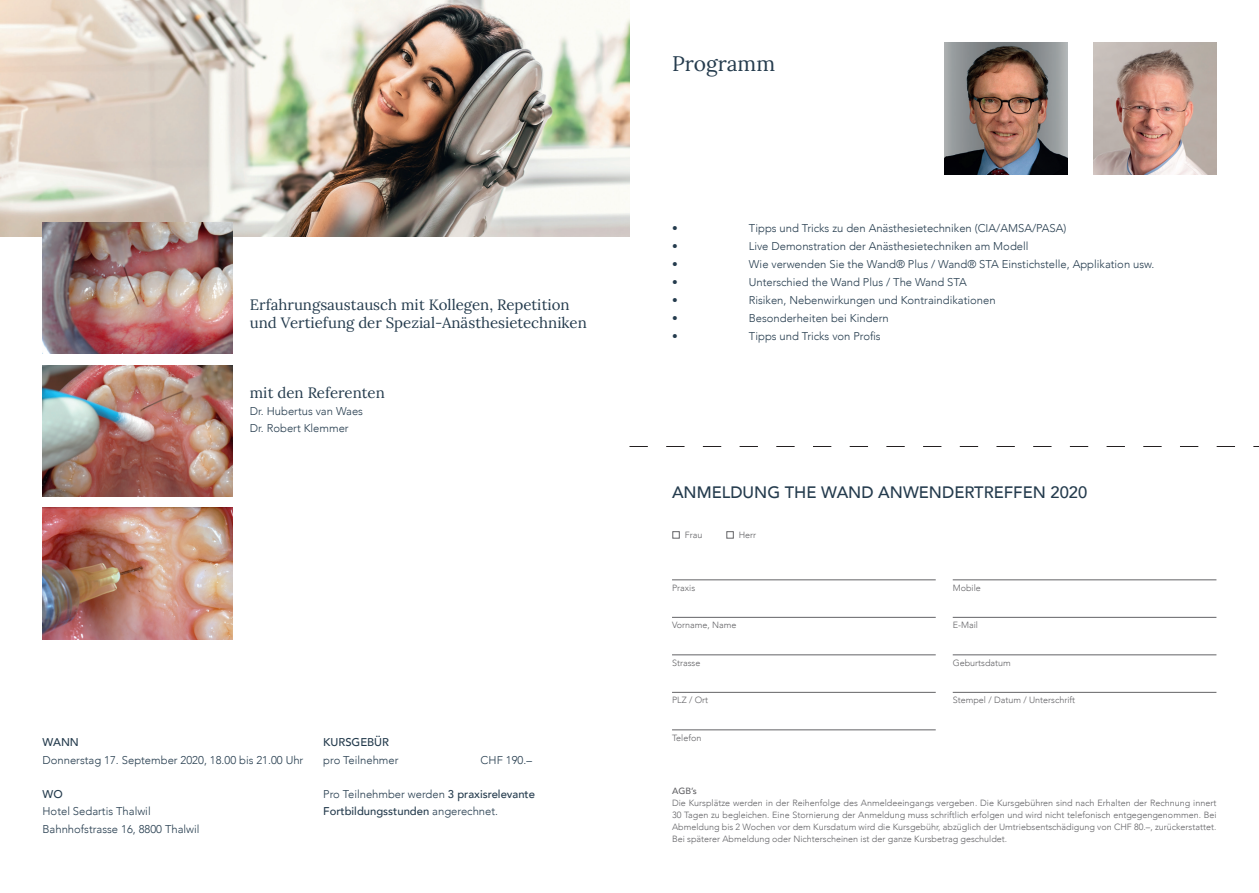
<style>
.page{position:relative;width:1259px;height:893px;background:#fff}
.page>*{position:absolute;margin:0;border:0;box-sizing:border-box;transform-origin:0 0}
.t1{font:21px "Lora";color:#243b4d}
.t2{font:500 16.5px "Avenir";color:#243b4d}
.t3{font:15px/18px "Lora";color:#243b4d}
.t4{font:300 11.25px/17.2px "Avenir";color:#243b4d}
.t5{font:500 11.25px/17.2px "Avenir";color:#243b4d}
.t6{font:300 9px/12px "Avenir";color:#636366;text-align:justify}
.t7{font:500 9px "Avenir";color:#636366}
.s1{font-weight:300}
</style>
<div class="page">
<img style="left:0;top:0;width:629px;height:237px">
<svg style="left:629px;top:446px;width:630px;height:1px"></svg>
<img style="left:43px;top:222px;width:189px;height:132px">
<img style="left:43px;top:365px;width:189px;height:132px">
<img style="left:43px;top:508px;width:189px;height:131px">
<hr style="left:672px;top:580px;width:263px;height:1px;background:#636366">
<hr style="left:672px;top:617px;width:263px;height:1px;background:#636366">
<hr style="left:672px;top:655px;width:263px;height:1px;background:#636366">
<hr style="left:672px;top:692px;width:263px;height:1px;background:#636366">
<hr style="left:672px;top:730px;width:263px;height:1px;background:#636366">
<hr style="left:952px;top:580px;width:264px;height:1px;background:#636366">
<hr style="left:952px;top:617px;width:264px;height:1px;background:#636366">
<hr style="left:952px;top:655px;width:264px;height:1px;background:#636366">
<hr style="left:952px;top:692px;width:264px;height:1px;background:#636366">
<div style="left:672px;top:531px;width:7px;height:7px;border:1px solid #636366"></div>
<div style="left:726px;top:531px;width:7px;height:7px;border:1px solid #636366"></div>
<img style="left:944px;top:43px;width:123px;height:131px">
<img style="left:1093px;top:43px;width:123px;height:131px">
<h3 class="t3" style="left:250px;top:295px;width:338px">Erfahrungsaustausch mit Kollegen, Repetition und Vertiefung der Spezial-Anästhesietechniken</h3>
<h3 class="t3" style="left:250px;top:383px;width:136px">mit den Referenten</h3>
<p class="t4" style="left:250px;top:403px;width:115px">Dr. Hubertus van Waes<br>Dr. Robert Klemmer</p>
<h1 class="t1" style="left:672px;top:48px;width:104px">Programm</h1>
<p class="t4" style="left:672px;top:220px;width:7px">•</p>
<p class="t4" style="left:748px;top:220px;width:319px">Tipps und Tricks zu den Anästhesietechniken (CIA/AMSA/PASA)</p>
<p class="t4" style="left:672px;top:238px;width:7px">•</p>
<p class="t4" style="left:748px;top:238px;width:281px">Live Demonstration der Anästhesietechniken am Modell</p>
<p class="t4" style="left:672px;top:256px;width:7px">•</p>
<p class="t4" style="left:748px;top:256px;width:407px">Wie verwenden Sie the Wand® Plus / Wand® STA Einstichstelle, Applikation usw.</p>
<p class="t4" style="left:672px;top:274px;width:7px">•</p>
<p class="t4" style="left:748px;top:274px;width:220px">Unterschied the Wand Plus / The Wand STA</p>
<p class="t4" style="left:672px;top:292px;width:7px">•</p>
<p class="t4" style="left:748px;top:292px;width:248px">Risiken, Nebenwirkungen und Kontraindikationen</p>
<p class="t4" style="left:672px;top:310px;width:7px">•</p>
<p class="t4" style="left:748px;top:310px;width:142px">Besonderheiten bei Kindern</p>
<p class="t4" style="left:672px;top:328px;width:7px">•</p>
<p class="t4" style="left:748px;top:328px;width:133px">Tipps und Tricks von Profis</p>
<h2 class="t2" style="left:672px;top:478px;width:417px">ANMELDUNG THE WAND ANWENDERTREFFEN 2020</h2>
<p class="t6" style="left:685px;top:529px;width:19px">Frau</p>
<p class="t6" style="left:739px;top:529px;width:19px">Herr</p>
<p class="t5" style="left:43px;top:733px;width:38px">WANN</p>
<p class="t4" style="left:43px;top:751px;width:262px">Donnerstag 17. September 2020, 18.00 bis 21.00 Uhr</p>
<p class="t5" style="left:43px;top:785px;width:22px">WO</p>
<p class="t4" style="left:43px;top:803px;width:159px">Hotel Sedartis Thalwil<br>Bahnhofstrasse 16, 8800 Thalwil</p>
<p class="t6" style="left:952px;top:581px;width:30px">Mobile</p>
<p class="t6" style="left:952px;top:619px;width:27px">E-Mail</p>
<p class="t6" style="left:952px;top:656px;width:60px">Geburtsdatum</p>
<p class="t6" style="left:952px;top:694px;width:124px">Stempel / Datum / Unterschrift</p>
<p class="t6" style="left:672px;top:581px;width:25px">Praxis</p>
<p class="t6" style="left:672px;top:619px;width:66px">Vorname, Name</p>
<p class="t6" style="left:672px;top:656px;width:30px">Strasse</p>
<p class="t6" style="left:672px;top:694px;width:38px">PLZ / Ort</p>
<p class="t6" style="left:672px;top:731px;width:31px">Telefon</p>
<p class="t5" style="left:323px;top:733px;width:67px">KURSGEBÜR</p>
<p class="t4" style="left:323px;top:751px;width:77px">pro Teilnehmer</p>
<p class="t4" style="left:480px;top:751px;width:53px">CHF 190.–</p>
<p class="t5" style="left:323px;top:785px;width:213px"><span class="s1">Pro Teilnehmber werden</span> 3 praxisrelevante<br>Fortbildungsstunden <span class="s1">angerechnet.</span></p>
<p class="t7" style="left:672px;top:783px;width:26px">AGB’s</p>
<p class="t6" style="left:672px;top:797px;width:546px">Die Kursplätze werden in der Reihenfolge des Anmeldeeingangs vergeben. Die Kursgebühren sind nach Erhalten der Rechnung innert 30 Tagen zu begleichen. Eine Stornierung der Anmeldung muss schriftlich erfolgen und wird nicht telefonisch entgegengenommen. Bei Abmeldung bis 2 Wochen vor dem Kursdatum wird die Kursgebühr, abzüglich der Umtriebsentschädigung von CHF 80.–, zurückerstattet.<br>Bei späterer Abmeldung oder Nichterscheinen ist der ganze Kursbetrag geschuldet.</p>
</div>
